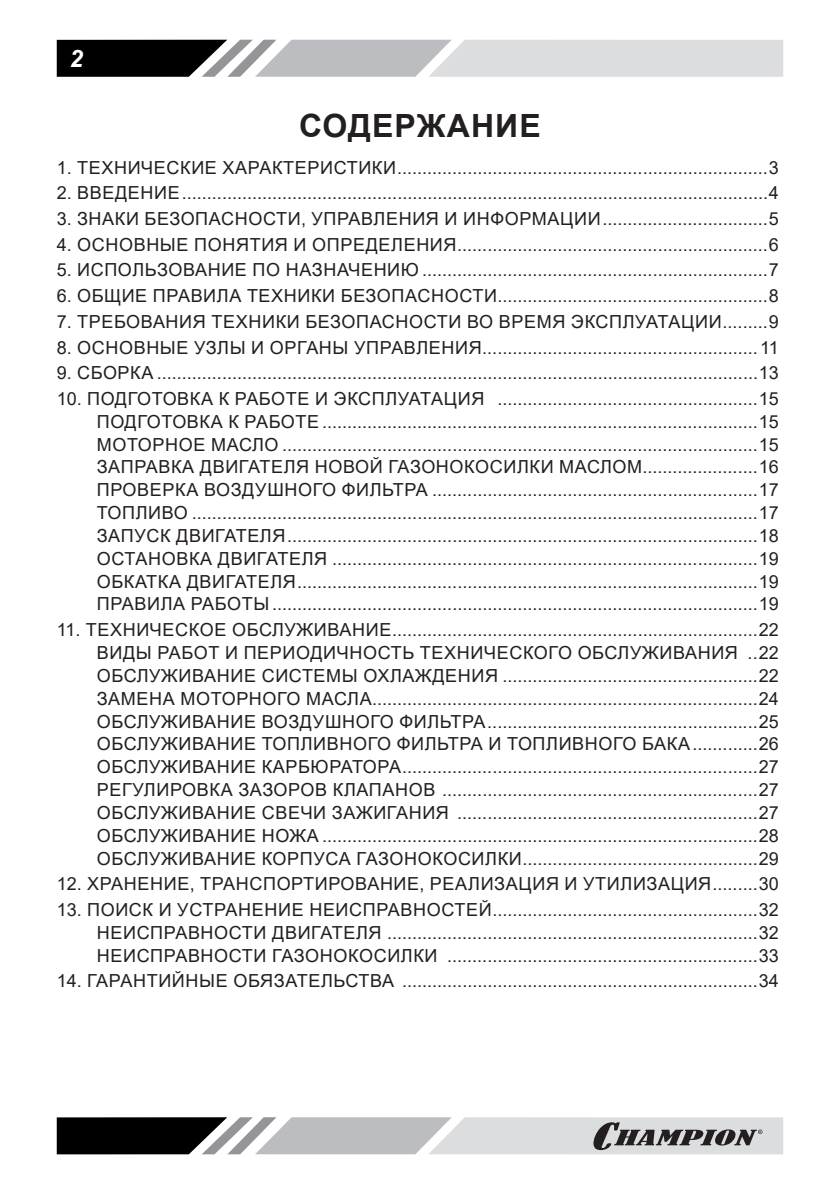
<style>
.page{position:relative;width:840px;height:1191px;background:#fff}
.page>*{position:absolute;margin:0;border:0;box-sizing:border-box;transform-origin:0 0}
.t1{font:700 32px "Arial";letter-spacing:.035em;color:#231f20}
.t2{font:italic 700 24px "Arial";color:#fff}
.t3{font:18px "Arial";letter-spacing:.035em;color:#231f20}
</style>
<div class="page">
<svg style="left:57px;top:40px;width:725px;height:37px;background:#a7a8a9"></svg>
<svg style="left:57px;top:1117px;width:725px;height:37px;background:#9c9c9e"></svg>
<h2 class="t2" style="left:70px;top:42px;width:15px">2</h2>
<p class="t1" style="left:299px;top:103px;width:243px">СОДЕРЖАНИЕ</p>
<p class="t3" style="left:57px;top:155px;width:723px">1. ТЕХНИЧЕСКИЕ ХАРАКТЕРИСТИКИ..........................................................................3</p>
<p class="t3" style="left:57px;top:181px;width:723px">2. ВВЕДЕНИЕ.....................................................................................................................4</p>
<p class="t3" style="left:57px;top:206px;width:723px">3. ЗНАКИ БЕЗОПАСНОСТИ, УПРАВЛЕНИЯ И ИНФОРМАЦИИ.................................5</p>
<p class="t3" style="left:57px;top:232px;width:723px">4. ОСНОВНЫЕ ПОНЯТИЯ И ОПРЕДЕЛЕНИЯ..............................................................6</p>
<p class="t3" style="left:57px;top:258px;width:723px">5. ИСПОЛЬЗОВАНИЕ ПО НАЗНАЧЕНИЮ .....................................................................7</p>
<p class="t3" style="left:57px;top:283px;width:723px">6. ОБЩИЕ ПРАВИЛА ТЕХНИКИ БЕЗОПАСНОСТИ......................................................8</p>
<p class="t3" style="left:57px;top:309px;width:723px">7. ТРЕБОВАНИЯ ТЕХНИКИ БЕЗОПАСНОСТИ ВО ВРЕМЯ ЭКСПЛУАТАЦИИ.........9</p>
<p class="t3" style="left:57px;top:335px;width:723px">8. ОСНОВНЫЕ УЗЛЫ И ОРГАНЫ УПРАВЛЕНИЯ.......................................................11</p>
<p class="t3" style="left:57px;top:360px;width:723px">9. СБОРКА ........................................................................................................................13</p>
<p class="t3" style="left:57px;top:386px;width:723px">10. ПОДГОТОВКА К РАБОТЕ И ЭКСПЛУАТАЦИЯ ....................................................15</p>
<p class="t3" style="left:97px;top:409px;width:683px">ПОДГОТОВКА К РАБОТЕ .......................................................................................15</p>
<p class="t3" style="left:97px;top:432px;width:683px">МОТОРНОЕ МАСЛО ...............................................................................................15</p>
<p class="t3" style="left:97px;top:454px;width:683px">ЗАПРАВКА ДВИГАТЕЛЯ НОВОЙ ГАЗОНОКОСИЛКИ МАСЛОМ.......................16</p>
<p class="t3" style="left:97px;top:477px;width:683px">ПРОВЕРКА ВОЗДУШНОГО ФИЛЬТРА .................................................................17</p>
<p class="t3" style="left:97px;top:500px;width:683px">ТОПЛИВО .................................................................................................................17</p>
<p class="t3" style="left:97px;top:523px;width:683px">ЗАПУСК ДВИГАТЕЛЯ..............................................................................................18</p>
<p class="t3" style="left:97px;top:546px;width:683px">ОСТАНОВКА ДВИГАТЕЛЯ .....................................................................................19</p>
<p class="t3" style="left:97px;top:569px;width:683px">ОБКАТКА ДВИГАТЕЛЯ............................................................................................19</p>
<p class="t3" style="left:97px;top:592px;width:683px">ПРАВИЛА РАБОТЫ.................................................................................................19</p>
<p class="t3" style="left:57px;top:617px;width:723px">11. ТЕХНИЧЕСКОЕ ОБСЛУЖИВАНИЕ.........................................................................22</p>
<p class="t3" style="left:97px;top:640px;width:683px">ВИДЫ РАБОТ И ПЕРИОДИЧНОСТЬ ТЕХНИЧЕСКОГО ОБСЛУЖИВАНИЯ ..22</p>
<p class="t3" style="left:97px;top:663px;width:683px">ОБСЛУЖИВАНИЕ СИСТЕМЫ ОХЛАЖДЕНИЯ ...................................................22</p>
<p class="t3" style="left:97px;top:686px;width:683px">ЗАМЕНА МОТОРНОГО МАСЛА.............................................................................24</p>
<p class="t3" style="left:97px;top:709px;width:683px">ОБСЛУЖИВАНИЕ ВОЗДУШНОГО ФИЛЬТРА......................................................25</p>
<p class="t3" style="left:97px;top:731px;width:683px">ОБСЛУЖИВАНИЕ ТОПЛИВНОГО ФИЛЬТРА И ТОПЛИВНОГО БАКА.............26</p>
<p class="t3" style="left:97px;top:754px;width:683px">ОБСЛУЖИВАНИЕ КАРБЮРАТОРА.......................................................................27</p>
<p class="t3" style="left:97px;top:777px;width:683px">РЕГУЛИРОВКА ЗАЗОРОВ КЛАПАНОВ ...............................................................27</p>
<p class="t3" style="left:97px;top:800px;width:683px">ОБСЛУЖИВАНИЕ СВЕЧИ ЗАЖИГАНИЯ ............................................................27</p>
<p class="t3" style="left:97px;top:823px;width:683px">ОБСЛУЖИВАНИЕ НОЖА .......................................................................................28</p>
<p class="t3" style="left:97px;top:846px;width:683px">ОБСЛУЖИВАНИЕ КОРПУСА ГАЗОНОКОСИЛКИ...............................................29</p>
<p class="t3" style="left:57px;top:871px;width:723px">12. ХРАНЕНИЕ, ТРАНСПОРТИРОВАНИЕ, РЕАЛИЗАЦИЯ И УТИЛИЗАЦИЯ.........30</p>
<p class="t3" style="left:57px;top:897px;width:723px">13. ПОИСК И УСТРАНЕНИЕ НЕИСПРАВНОСТЕЙ.....................................................32</p>
<p class="t3" style="left:97px;top:920px;width:683px">НЕИСПРАВНОСТИ ДВИГАТЕЛЯ ..........................................................................32</p>
<p class="t3" style="left:97px;top:943px;width:683px">НЕИСПРАВНОСТИ ГАЗОНОКОСИЛКИ ..............................................................33</p>
<p class="t3" style="left:57px;top:968px;width:723px">14. ГАРАНТИЙНЫЕ ОБЯЗАТЕЛЬСТВА .......................................................................34</p>
</div>
